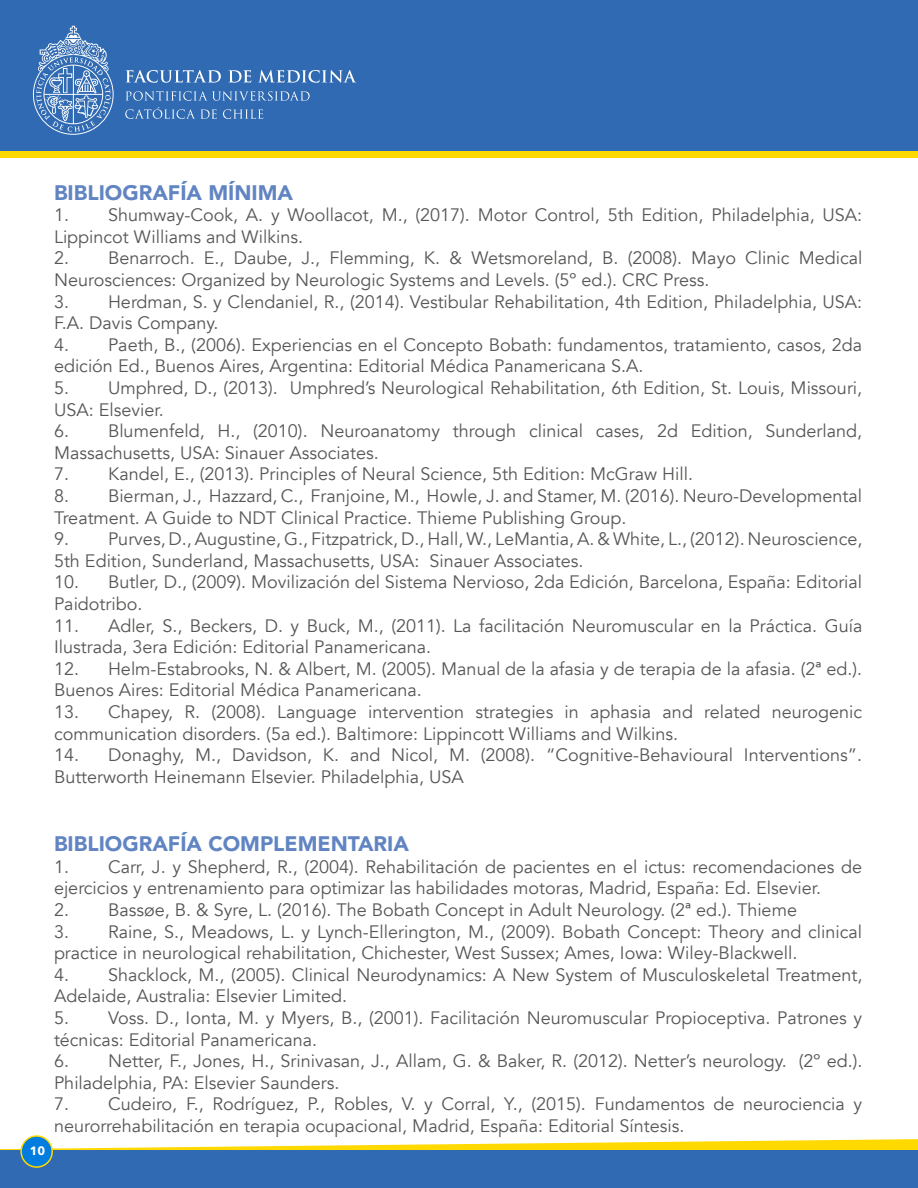
<style>
.page{position:relative;width:918px;height:1188px;background:#fff}
.page>*{position:absolute;margin:0;border:0;box-sizing:border-box;transform-origin:0 0}
.t1{font:900 21px "Avenir";color:#6184c3}
.t2{font:18px/21.6px "Avenir";color:#575756}
.t3{font:700 12px "Avenir Next";color:#fff}
</style>
<div class="page">
<div style="left:0;top:0;width:918px;height:153px;background:#306ab2"></div>
<svg style="left:0;top:1137px;width:918px;height:13px"></svg>
<div style="left:0;top:1150px;width:918px;height:38px;background:#306ab2"></div>
<svg style="left:33px;top:26px;width:81px;height:109px"></svg>
<svg style="left:126px;top:70px;width:95px;height:13px"></svg>
<svg style="left:228px;top:70px;width:23px;height:13px"></svg>
<svg style="left:258px;top:70px;width:98px;height:13px"></svg>
<svg style="left:126px;top:91px;width:184px;height:10px"></svg>
<svg style="left:125px;top:107px;width:92px;height:12px"></svg>
<svg style="left:223px;top:109px;width:40px;height:10px"></svg>
<div style="left:0;top:151px;width:918px;height:7px;background:#ffd900"></div>
<div style="left:21px;top:1136px;width:31px;height:31px;background:#007dde;border-radius:50%"></div>
<div style="left:20px;top:1135px;width:33px;height:33px;border:2px solid #ffd900;border-radius:50%"></div>
<p class="t1" style="left:54px;top:174px;width:241px">BIBLIOGRAFÍA MÍNIMA</p>
<p class="t2" style="left:54px;top:205px;width:810px">1. Shumway-Cook, A. y Woollacot, M., (2017). Motor Control, 5th Edition, Philadelphia, USA:<br>Lippincot Williams and Wilkins.</p>
<p class="t2" style="left:54px;top:248px;width:810px">2. Benarroch. E., Daube, J., Flemming, K. &amp; Wetsmoreland, B. (2008). Mayo Clinic Medical<br>Neurosciences: Organized by Neurologic Systems and Levels. (5º ed.). CRC Press.</p>
<p class="t2" style="left:54px;top:291px;width:810px">3. Herdman, S. y Clendaniel, R., (2014). Vestibular Rehabilitation, 4th Edition, Philadelphia, USA:<br>F.A. Davis Company.</p>
<p class="t2" style="left:54px;top:334px;width:810px">4. Paeth, B., (2006). Experiencias en el Concepto Bobath: fundamentos, tratamiento, casos, 2da edición Ed., Buenos Aires, Argentina: Editorial Médica Panamericana S.A.</p>
<p class="t2" style="left:54px;top:377px;width:810px">5. Umphred, D., (2013). Umphred’s Neurological Rehabilitation, 6th Edition, St. Louis, Missouri,<br>USA: Elsevier.</p>
<p class="t2" style="left:54px;top:421px;width:810px">6. Blumenfeld, H., (2010). Neuroanatomy through clinical cases, 2d Edition, Sunderland,<br>Massachusetts, USA: Sinauer Associates.</p>
<p class="t2" style="left:54px;top:464px;width:641px">7. Kandel, E., (2013). Principles of Neural Science, 5th Edition: McGraw Hill.</p>
<p class="t2" style="left:54px;top:485px;width:810px">8. Bierman, J., Hazzard, C., Franjoine, M., Howle, J. and Stamer, M. (2016). Neuro-Developmental<br>Treatment. A Guide to NDT Clinical Practice. Thieme Publishing Group.</p>
<p class="t2" style="left:54px;top:529px;width:810px">9. Purves, D., Augustine, G., Fitzpatrick, D., Hall, W., LeMantia, A. &amp; White, L., (2012). Neuroscience,<br>5th Edition, Sunderland, Massachusetts, USA: Sinauer Associates.</p>
<p class="t2" style="left:54px;top:572px;width:810px">10. Butler, D., (2009). Movilización del Sistema Nervioso, 2da Edición, Barcelona, España: Editorial<br>Paidotribo.</p>
<p class="t2" style="left:54px;top:615px;width:810px">11. Adler, S., Beckers, D. y Buck, M., (2011). La facilitación Neuromuscular en la Práctica. Guía<br>Ilustrada, 3era Edición: Editorial Panamericana.</p>
<p class="t2" style="left:54px;top:658px;width:810px">12. Helm-Estabrooks, N. &amp; Albert, M. (2005). Manual de la afasia y de terapia de la afasia. (2ª ed.).<br>Buenos Aires: Editorial Médica Panamericana.</p>
<p class="t2" style="left:54px;top:701px;width:810px">13. Chapey, R. (2008). Language intervention strategies in aphasia and related neurogenic communication disorders. (5a ed.). Baltimore: Lippincott Williams and Wilkins.</p>
<p class="t2" style="left:54px;top:745px;width:810px">14. Donaghy, M., Davidson, K. and Nicol, M. (2008). “Cognitive-Behavioural Interventions”.<br>Butterworth Heinemann Elsevier. Philadelphia, USA</p>
<p class="t3" style="left:30px;top:1140px;width:17px">10</p>
<p class="t1" style="left:54px;top:826px;width:357px">BIBLIOGRAFÍA COMPLEMENTARIA</p>
<p class="t2" style="left:54px;top:856px;width:810px">1. Carr, J. y Shepherd, R., (2004). Rehabilitación de pacientes en el ictus: recomendaciones de ejercicios y entrenamiento para optimizar las habilidades motoras, Madrid, España: Ed. Elsevier.</p>
<p class="t2" style="left:54px;top:899px;width:745px">2. Bassøe, B. &amp; Syre, L. (2016). The Bobath Concept in Adult Neurology. (2ª ed.). Thieme</p>
<p class="t2" style="left:54px;top:921px;width:810px">3. Raine, S., Meadows, L. y Lynch-Ellerington, M., (2009). Bobath Concept: Theory and clinical practice in neurological rehabilitation, Chichester, West Sussex; Ames, Iowa: Wiley-Blackwell.</p>
<p class="t2" style="left:54px;top:964px;width:810px">4. Shacklock, M., (2005). Clinical Neurodynamics: A New System of Musculoskeletal Treatment,<br>Adelaide, Australia: Elsevier Limited.</p>
<p class="t2" style="left:54px;top:1007px;width:810px">5. Voss. D., Ionta, M. y Myers, B., (2001). Facilitación Neuromuscular Propioceptiva. Patrones y técnicas: Editorial Panamericana.</p>
<p class="t2" style="left:54px;top:1051px;width:810px">6. Netter, F., Jones, H., Srinivasan, J., Allam, G. &amp; Baker, R. (2012). Netter’s neurology. (2º ed.).<br>Philadelphia, PA: Elsevier Saunders.</p>
<p class="t2" style="left:54px;top:1094px;width:810px">7. Cudeiro, F., Rodríguez, P., Robles, V. y Corral, Y., (2015). Fundamentos de neurociencia y neurorrehabilitación en terapia ocupacional, Madrid, España: Editorial Síntesis.</p>
</div>
